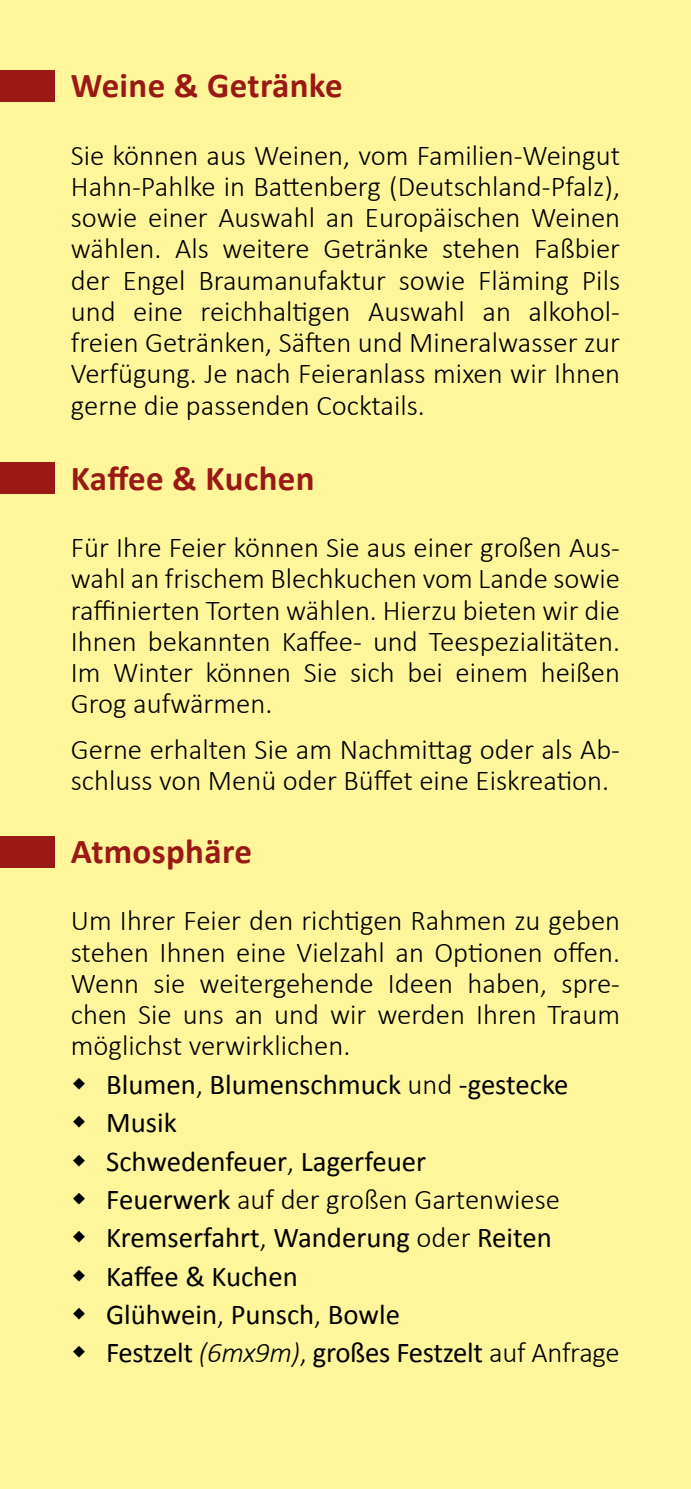
<style>
.page{position:relative;width:691px;height:1489px;background:#fff}
.page>*{position:absolute;margin:0;border:0;box-sizing:border-box;transform-origin:0 0}
.t1{font:700 35px "Calibri";letter-spacing:.01em;color:#9a1915}
.t2{font:300 28.75px/31.2px "Calibri";color:#000;text-align:justify}
.t3{font:28.75px/38.2px "Calibri";color:#000}
.s1{font-weight:300}
.s2{font-weight:300;font-style:italic}
</style>
<div class="page">
<div style="left:0;top:0;width:691px;height:1488px;background:#fff69b"></div>
<div style="left:0;top:70px;width:55px;height:32px;background:#9a1915"></div>
<div style="left:0;top:463px;width:55px;height:31px;background:#9a1915"></div>
<div style="left:0;top:836px;width:55px;height:31px;background:#9a1915"></div>
<p class="t1" style="left:71px;top:63px;width:273px">Weine &amp; Getränke</p>
<p class="t2" style="left:71px;top:139px;width:551px">Sie können aus Weinen, vom Familien-Weingut Hahn-Pahlke in Battenberg (Deutschland-Pfalz), sowie einer Auswahl an Europäischen Weinen wählen. Als weitere Getränke stehen Faßbier der Engel Braumanufaktur sowie Fläming Pils und eine reichhaltigen Auswahl an alkohol&shy;freien Getränken, Säften und Mineralwasser zur Verfügung. Je nach Feieranlass mixen wir Ihnen gerne die passenden Cocktails.</p>
<p class="t1" style="left:71px;top:455px;width:245px">Kaffee &amp; Kuchen</p>
<p class="t2" style="left:71px;top:531px;width:551px">Für Ihre Feier können Sie aus einer großen Aus&shy;wahl an frischem Blechkuchen vom Lande sowie raffinierten Torten wählen. Hierzu bieten wir die Ihnen bekannten Kaffee- und Teespezialitäten.<br>Im Winter können Sie sich bei einem heißen Grog aufwärmen.</p>
<p class="t2" style="left:71px;top:733px;width:551px">Gerne erhalten Sie am Nachmittag oder als Ab&shy;schluss von Menü oder Büffet eine Eiskreation.</p>
<p class="t1" style="left:71px;top:829px;width:183px">Atmosphäre</p>
<p class="t2" style="left:71px;top:904px;width:551px">Um Ihrer Feier den richtigen Rahmen zu geben stehen Ihnen eine Vielzahl an Optionen offen.<br>Wenn sie weitergehende Ideen haben, spre&shy;chen Sie uns an und wir werden Ihren Traum möglichst verwirklichen.</p>
<p class="t3" style="left:106px;top:1065px;width:515px">Blumen<span class="s1">,</span> Blumenschmuck <span class="s1">und</span> -gestecke<br>Musik<br>Schwedenfeuer<span class="s1">,</span> Lagerfeuer<br>Feuerwerk <span class="s1">auf der großen Gartenwiese<br></span>Kremserfahrt<span class="s1">,</span> Wanderung <span class="s1">oder</span> Reiten<br>Kaffee &amp; Kuchen<br>Glühwein<span class="s1">,</span> Punsch<span class="s1">,</span> Bowle<br>Festzelt <span class="s2">(6mx9m)</span><span class="s1">,</span> großes Festzelt <span class="s1">auf Anfrage</span></p>
</div>
